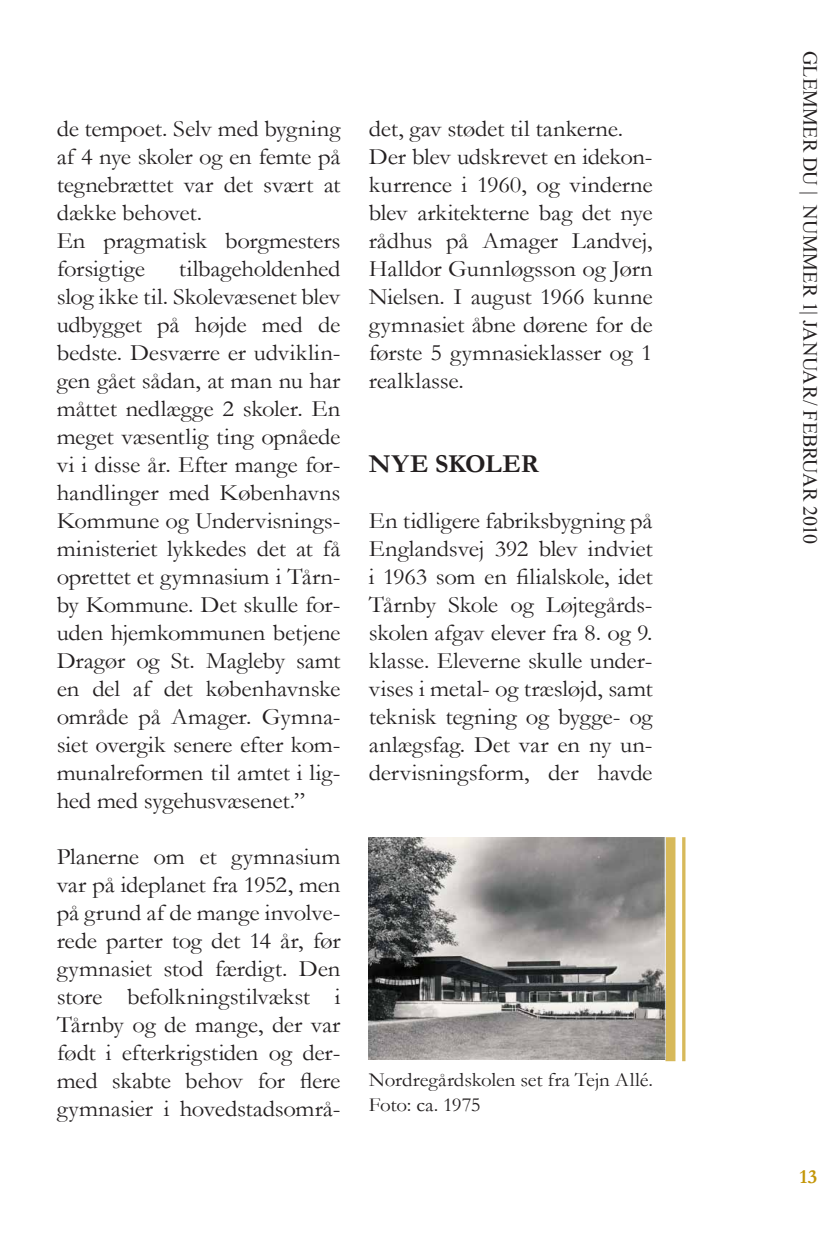
<style>
.page{position:relative;width:840px;height:1236px;background:#fff}
.page>*{position:absolute;margin:0;border:0;box-sizing:border-box;transform-origin:0 0}
.Afsnitstitel{font:700 26px "Garamond";letter-spacing:-.005em;color:#231f20}
.Brødtekst{font:23.6px/28px "Garamond";letter-spacing:-.01em;color:#231f20;text-align:justify;scale:1.05 1}
.Billedtekst_sort_ven{font:20px "Garamond";letter-spacing:-.01em;color:#231f20;scale:1.05 1}
.t1{font:20px "Times New Roman";color:#231f20}
.t2{font:700 20px "Garamond";color:#c49608}
</style>
<div class="page">
<svg style="left:682px;top:837px;width:3px;height:224px"></svg>
<div style="left:665px;top:837px;width:10px;height:224px;background:#d7b95a"></div>
<img style="left:369px;top:837px;width:296px;height:223px">
<p class="Brødtekst" style="left:57px;top:114px;width:271px">de tempoet. Selv med bygning af 4 nye skoler og en femte på tegnebrættet var det svært at dække behovet.</p>
<p class="Brødtekst" style="left:57px;top:226px;width:272px">En pragmatisk borgmesters forsigtige</p>
<p class="Brødtekst" style="left:57px;top:254px;width:272px;text-indent:122px">tilbageholdenhed slog ikke til. Skolevæsenet blev udbygget på højde med de bedste. Desværre er udviklin&shy;gen gået sådan, at man nu har måttet nedlægge 2 skoler. En meget væsentlig ting opnåede vi i disse år. Efter mange for&shy;handlinger med Københavns Kommune og Undervisnings&shy;ministeriet lykkedes det at få oprettet et gymnasium i Tårn&shy;by Kommune. Det skulle for&shy;uden hjemkommunen betjene Dragør og St. Magleby samt en del af det københavnske område på Amager. Gymna&shy;siet overgik senere efter kom&shy;munalreformen til amtet i lig&shy;hed med sygehusvæsenet.”</p>
<p class="Brødtekst" style="left:57px;top:842px;width:271px">Planerne om et gymnasium var på ideplanet fra 1952, men på grund af de mange involve&shy;rede parter tog det 14 år, før gymnasiet stod færdigt. Den store befolkningstilvækst i Tårnby og de mange, der var født i efterkrigstiden og der&shy;med skabte behov for flere gymnasier i hovedstadsområ-</p>
<p class="Brødtekst" style="left:369px;top:114px;width:243px">det, gav stødet til tankerne.</p>
<p class="Brødtekst" style="left:369px;top:142px;width:272px">Der blev udskrevet en idekon&shy;kurrence i 1960, og vinderne blev arkitekterne bag det nye rådhus på Amager Landvej, Halldor Gunnløgsson og Jørn Nielsen. I august 1966 kunne gymnasiet åbne dørene for de første 5 gymnasieklasser og 1 realklasse.</p>
<p class="Afsnitstitel" style="left:369px;top:446px;width:171px">NYE SKOLER</p>
<p class="Brødtekst" style="left:369px;top:506px;width:272px">En tidligere fabriksbygning på Englandsvej 392 blev indviet i 1963 som en filialskole, idet Tårnby Skole og Løjtegårds&shy;skolen afgav elever fra 8. og 9. klasse. Eleverne skulle under&shy;vises i metal- og træsløjd, samt teknisk tegning og bygge- og anlægsfag. Det var en ny un&shy;dervisningsform, der havde</p>
<p class="Billedtekst_sort_ven" style="left:369px;top:1066px;width:272px">Nordregårdskolen set fra Tejn Allé.</p>
<p class="Billedtekst_sort_ven" style="left:369px;top:1091px;width:108px">Foto: ca. 1975</p>
<p class="t1" style="left:823px;top:51px;width:495px;rotate:90deg">GLEMMER DU | NUMMER 1| JANUAR/ FEBRUAR 2010</p>
<p class="t2" style="left:798px;top:1163px;width:19px">13</p>
</div>
